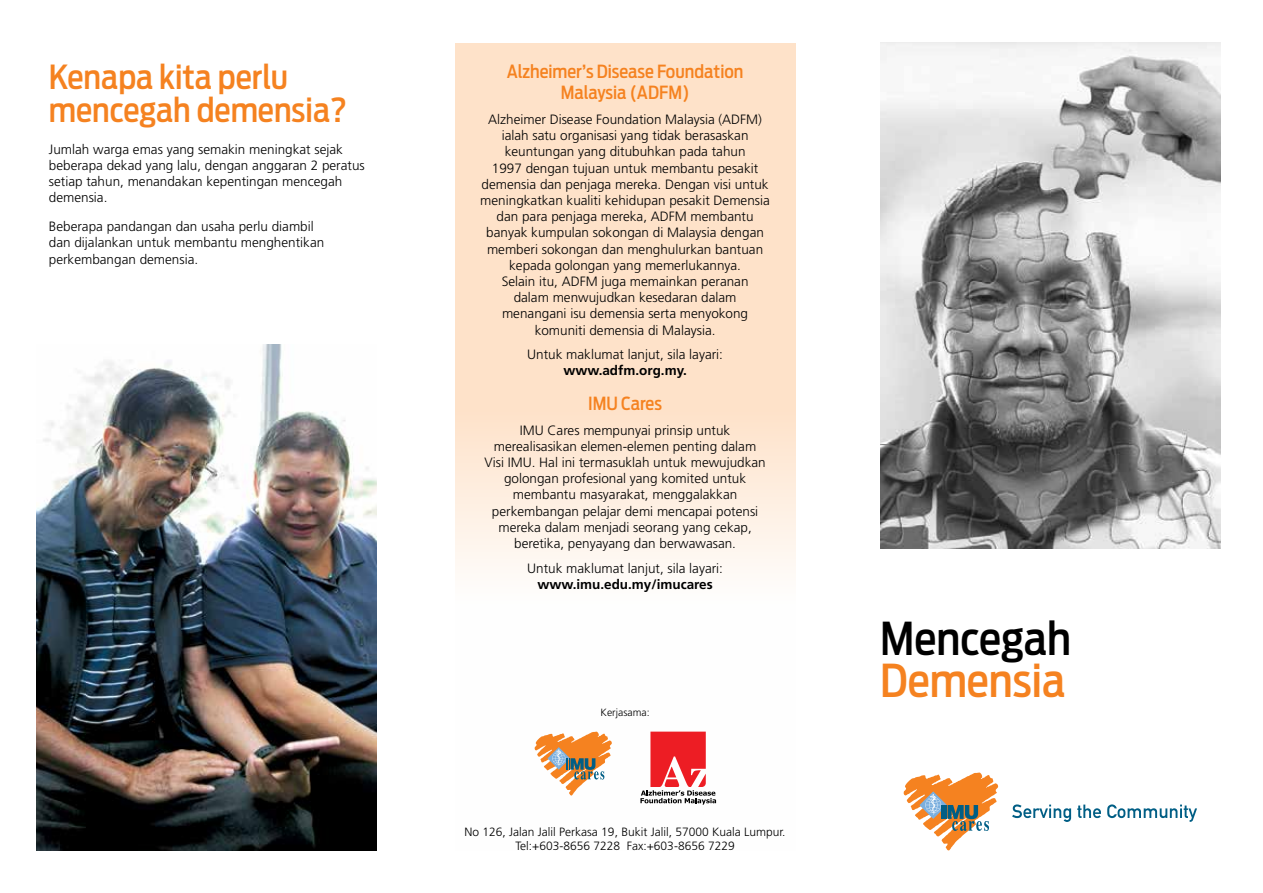
<style>
.page{position:relative;width:1263px;height:893px;background:#fff}
.page>*{position:absolute;margin:0;border:0;box-sizing:border-box;transform-origin:0 0}
.t1{font:500 45px "Antenna Cond";color:#000}
.t2{font:500 45px "Antenna Cond";color:#f58220}
.t3{font:500 33px/33px "Antenna Cond";color:#f58220}
.t4{font:500 18px/21.6px "Antenna Cond";color:#f58220;text-align:center}
.t5{font:300 13.5px/16.2px "Frutiger LT Std";color:#000}
.t6{font:700 13.5px "Frutiger LT Std";color:#000}
.t7{font:300 12px/14.4px "Frutiger LT Std";color:#000;text-align:center}
.t8{font:300 10.5px "Frutiger LT Std";color:#000}
</style>
<div class="page">
<img style="left:36px;top:344px;width:340px;height:506px">
<svg style="left:455px;top:43px;width:340px;height:760px;fill:#fee2c9"></svg>
<svg style="left:534px;top:732px;width:78px;height:64px"></svg>
<svg style="left:640px;top:732px;width:76px;height:73px"></svg>
<svg style="left:904px;top:772px;width:94px;height:78px"></svg>
<svg style="left:1012px;top:804px;width:59px;height:18px"></svg>
<svg style="left:1077px;top:805px;width:24px;height:13px"></svg>
<svg style="left:1107px;top:804px;width:90px;height:18px"></svg>
<img style="left:880px;top:43px;width:340px;height:506px">
<h2 class="t3" style="left:49px;top:61px;width:300px">Kenapa kita perlu mencegah demensia?</h2>
<p class="t5" style="left:49px;top:141px;width:317px">Jumlah warga emas yang semakin meningkat sejak beberapa dekad yang lalu, dengan anggaran 2 peratus setiap tahun, menandakan kepentingan mencegah demensia.</p>
<p class="t5" style="left:49px;top:219px;width:277px">Beberapa pandangan dan usaha perlu diambil dan dijalankan untuk membantu menghentikan perkembangan demensia.</p>
<h3 class="t4" style="left:507px;top:60px;width:238px">Alzheimer’s Disease Foundation<br>Malaysia (ADFM)</h3>
<p class="t5" style="left:480px;top:111px;width:291px;text-align:center">Alzheimer Disease Foundation Malaysia (ADFM) ialah satu organisasi yang tidak berasaskan keuntungan yang ditubuhkan pada tahun<br>1997 dengan tujuan untuk membantu pesakit demensia dan penjaga mereka. Dengan visi untuk meningkatkan kualiti kehidupan pesakit Demensia dan para penjaga mereka, ADFM membantu banyak kumpulan sokongan di Malaysia dengan memberi sokongan dan menghulurkan bantuan kepada golongan yang memerlukannya.<br>Selain itu, ADFM juga memainkan peranan<br>dalam menwujudkan kesedaran dalam menangani isu demensia serta menyokong komuniti demensia di Malaysia.</p>
<p class="t5" style="left:527px;top:347px;width:197px">Untuk maklumat lanjut, sila layari:</p>
<p class="t6" style="left:563px;top:363px;width:125px">www.adfm.org.my.</p>
<h3 class="t4" style="left:588px;top:392px;width:75px">IMU Cares</h3>
<p class="t5" style="left:484px;top:422px;width:283px;text-align:center">IMU Cares mempunyai prinsip untuk merealisasikan elemen-elemen penting dalam Visi IMU. Hal ini termasuklah untuk mewujudkan golongan profesional yang komited untuk membantu masyarakat, menggalakkan perkembangan pelajar demi mencapai potensi mereka dalam menjadi seorang yang cekap, beretika, penyayang dan berwawasan.</p>
<p class="t5" style="left:527px;top:560px;width:197px">Untuk maklumat lanjut, sila layari:</p>
<p class="t6" style="left:537px;top:576px;width:177px">www.imu.edu.my/imucares</p>
<p class="t8" style="left:601px;top:707px;width:50px">Kerjasama:</p>
<p class="t7" style="left:465px;top:825px;width:322px">No 126, Jalan Jalil Perkasa 19, Bukit Jalil, 57000 Kuala Lumpur.<br>Tel:+603-8656 7228 Fax:+603-8656 7229</p>
<h1 class="t1" style="left:880px;top:613px;width:192px">Mencegah</h1>
<h1 class="t2" style="left:880px;top:655px;width:187px">Demensia</h1>
</div>
